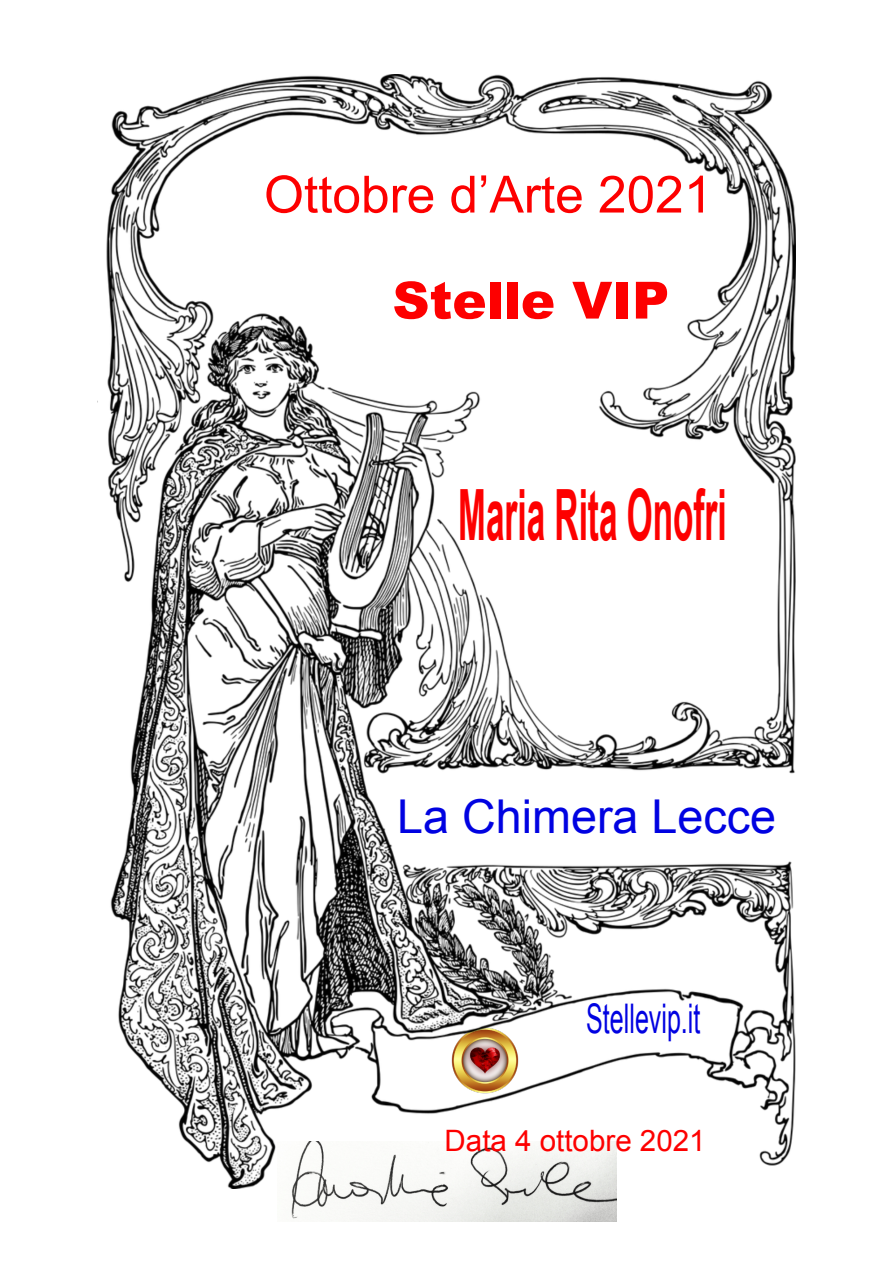
<style>
.page{position:relative;width:894px;height:1263px;background:#fff}
.page>*{position:absolute;margin:0;border:0;box-sizing:border-box;transform-origin:0 0}
.t1{font:700 70.8px "Arial";color:#fd0000;scale:.47 1}
.t2{font:51.3px "Arial";color:#fd0000}
.t3{font:900 51.3px "Arial";color:#fd0000}
.t4{font:46.65px "Arial";color:#0002e1}
.t5{font:40.8px "Arial";color:#0002e1;scale:.61 1}
.t6{font:29.55px "Arial";color:#fd0000}
</style>
<div class="page">
<img style="left:291px;top:1188px;width:325px;height:33px">
<img style="left:106px;top:74px;width:689px;height:1114px">
<p class="t2" style="left:264px;top:175px;width:449px">Ottobre d’Arte 2021</p>
<p class="t3" style="left:392px;top:282px;width:278px">Stelle VIP</p>
<h1 class="t1" style="left:458px;top:488px;width:573px">Maria Rita Onofri</h1>
<p class="t4" style="left:397px;top:799px;width:380px">La Chimera Lecce</p>
<p class="t5" style="left:586px;top:1003px;width:189px">Stellevip.it</p>
<p class="t6" style="left:444px;top:1130px;width:262px">Data 4 ottobre 2021</p>
</div>
